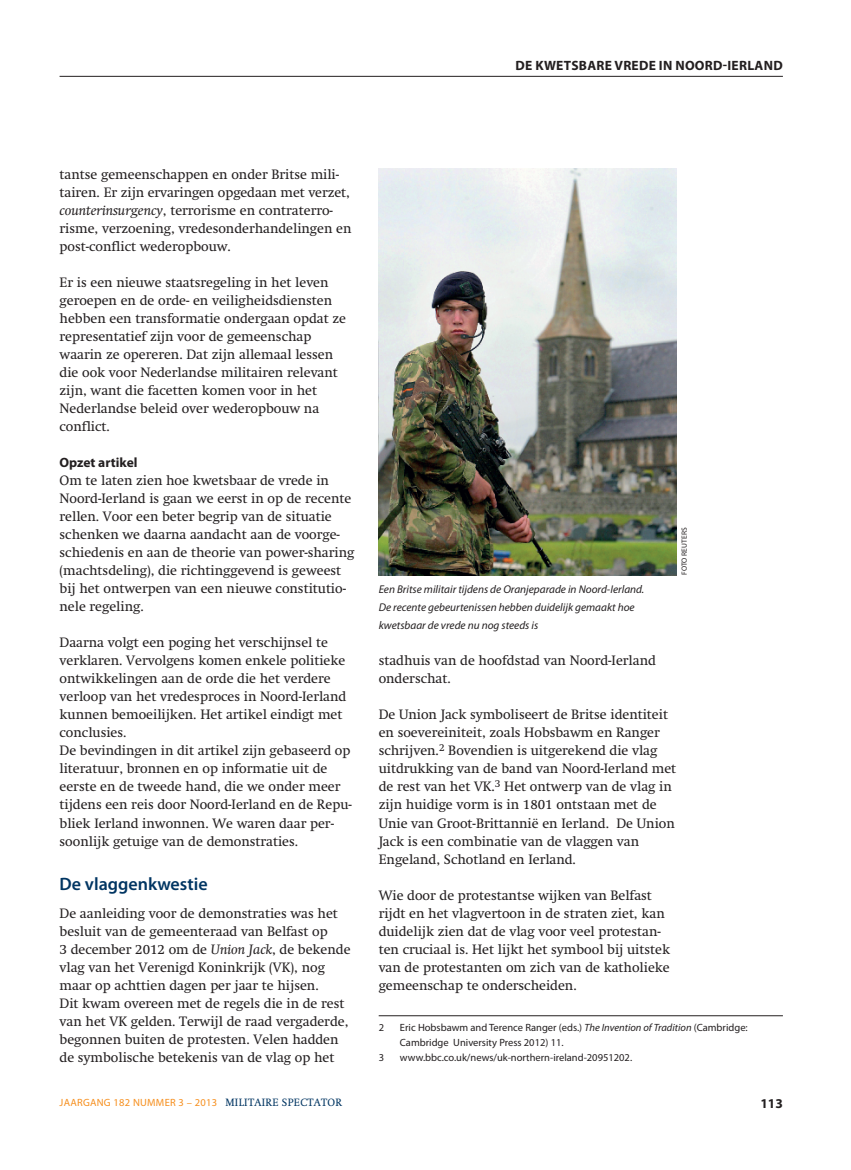
<style>
.page{position:relative;width:851px;height:1170px;background:#fff}
.page>*{position:absolute;margin:0;border:0;box-sizing:border-box;transform-origin:0 0}
.t1{font:600 18px "Myriad Pro";color:#003562}
.t2{font:13.5px/18px "Swift";color:#231f20}
.t3{font:700 13.5px "Myriad Pro";letter-spacing:.02em;color:#231f20}
.t4{font:700 13.5px "Myriad Pro";color:#231f20}
.t5{font:italic 11.25px/18px "Myriad Pro";color:#231f20}
.t6{font:10.5px/15px "Myriad Pro";color:#231f20}
.t7{font:10.5px "Myriad Pro";letter-spacing:.025em;color:#f68f1e}
.t8{font:7.5px "Myriad Pro";letter-spacing:.02em;color:#231f20}
.s1{font-style:italic}
.s2{font-family:"Swift";color:#003562}
</style>
<div class="page">
<hr style="left:60px;top:76px;width:722px;height:1px;background:#231f20">
<hr style="left:378px;top:1015px;width:404px;height:1px;background:#231f20">
<img style="left:378px;top:169px;width:298px;height:406px">
<p class="t3" style="left:515px;top:60px;width:269px">DE KWETSBARE VREDE IN NOORD-IERLAND</p>
<p class="t2" style="left:60px;top:167px;width:293px">tantse gemeenschappen en onder Britse mili&shy;tairen. Er zijn ervaringen opgedaan met verzet, <span class="s1">counterinsurgency</span>, terrorisme en contraterro&shy;risme, verzoening, vredesonderhandelingen en post-conflict wederopbouw.</p>
<p class="t2" style="left:60px;top:275px;width:288px">Er is een nieuwe staatsregeling in het leven geroepen en de orde- en veiligheidsdiensten hebben een transformatie ondergaan opdat ze representatief zijn voor de gemeenschap waarin ze opereren. Dat zijn allemaal lessen die ook voor Nederlandse militairen relevant zijn, want die facetten komen voor in het Nederlandse beleid over wederopbouw na conflict.</p>
<p class="t4" style="left:60px;top:457px;width:79px">Opzet artikel</p>
<p class="t2" style="left:60px;top:473px;width:296px">Om te laten zien hoe kwetsbaar de vrede in Noord-Ierland is gaan we eerst in op de recente rellen. Voor een beter begrip van de situatie schenken we daarna aandacht aan de voorge&shy;schiedenis en aan de theorie van power-sharing (machtsdeling), die richtinggevend is geweest bij het ontwerpen van een nieuwe constitutio&shy;nele regeling.</p>
<p class="t2" style="left:60px;top:635px;width:294px">Daarna volgt een poging het verschijnsel te verklaren. Vervolgens komen enkele politieke ontwikkelingen aan de orde die het verdere verloop van het vredesproces in Noord-Ierland kunnen bemoeilijken. Het artikel eindigt met conclusies.<br>De bevindingen in dit artikel zijn gebaseerd op literatuur, bronnen en op informatie uit de eerste en de tweede hand, die we onder meer tijdens een reis door Noord-Ierland en de Repu&shy;bliek Ierland inwonnen. We waren daar per&shy;soonlijk getuige van de demonstraties.</p>
<h1 class="t1" style="left:60px;top:877px;width:149px">De vlaggenkwestie</h1>
<p class="t2" style="left:60px;top:905px;width:292px">De aanleiding voor de demonstraties was het besluit van de gemeenteraad van Belfast op<br>3 december 2012 om de <span class="s1">Union Jack</span>, de bekende vlag van het Verenigd Koninkrijk (VK), nog maar op achttien dagen per jaar te hijsen.<br>Dit kwam overeen met de regels die in de rest van het VK gelden. Terwijl de raad vergaderde, begonnen buiten de protesten. Velen hadden de symbolische betekenis van de vlag op het</p>
<p class="t5" style="left:378px;top:581px;width:267px">Een Britse militair tijdens de Oranjeparade in Noord-Ierland.<br>De recente gebeurtenissen hebben duidelijk gemaakt hoe kwetsbaar de vrede nu nog steeds is</p>
<p class="t8" style="left:681px;top:575px;width:50px;rotate:-90deg">FOTO REUTERS</p>
<p class="t2" style="left:378px;top:653px;width:278px">stadhuis van de hoofdstad van Noord-Ierland onderschat.</p>
<p class="t2" style="left:378px;top:707px;width:299px">De Union Jack symboliseert de Britse identiteit en soevereiniteit, zoals Hobsbawm en Ranger schrijven.<sup>2</sup> Bovendien is uitgerekend die vlag uitdrukking van de band van Noord-Ierland met de rest van het VK.<sup>3</sup> Het ontwerp van de vlag in zijn huidige vorm is in 1801 ontstaan met de Unie van Groot-Brittannië en Ierland. De Union Jack is een combinatie van de vlaggen van Engeland, Schotland en Ierland.</p>
<p class="t2" style="left:378px;top:887px;width:293px">Wie door de protestantse wijken van Belfast rijdt en het vlagvertoon in de straten ziet, kan duidelijk zien dat de vlag voor veel protestan&shy;ten cruciaal is. Het lijkt het symbool bij uitstek van de protestanten om zich van de katholieke gemeenschap te onderscheiden.</p>
<p class="t6" style="left:378px;top:1020px;width:7px">2</p>
<p class="t6" style="left:400px;top:1020px;width:349px">Eric Hobsbawm and Terence Ranger (eds.) <span class="s1">The Invention of Tradition</span> (Cambridge:<br>Cambridge University Press 2012) 11.</p>
<p class="t6" style="left:378px;top:1050px;width:7px">3</p>
<p class="t6" style="left:400px;top:1050px;width:234px">www.bbc.co.uk/news/uk-northern-ireland-20951202.</p>
<p class="t7" style="left:60px;top:1097px;width:284px">JAARGANG 182 NUMMER 3 – 2013 <span class="s2">MILITAIRE SPECTATOR</span></p>
<p class="t3" style="left:760px;top:1098px;width:24px">113</p>
</div>
